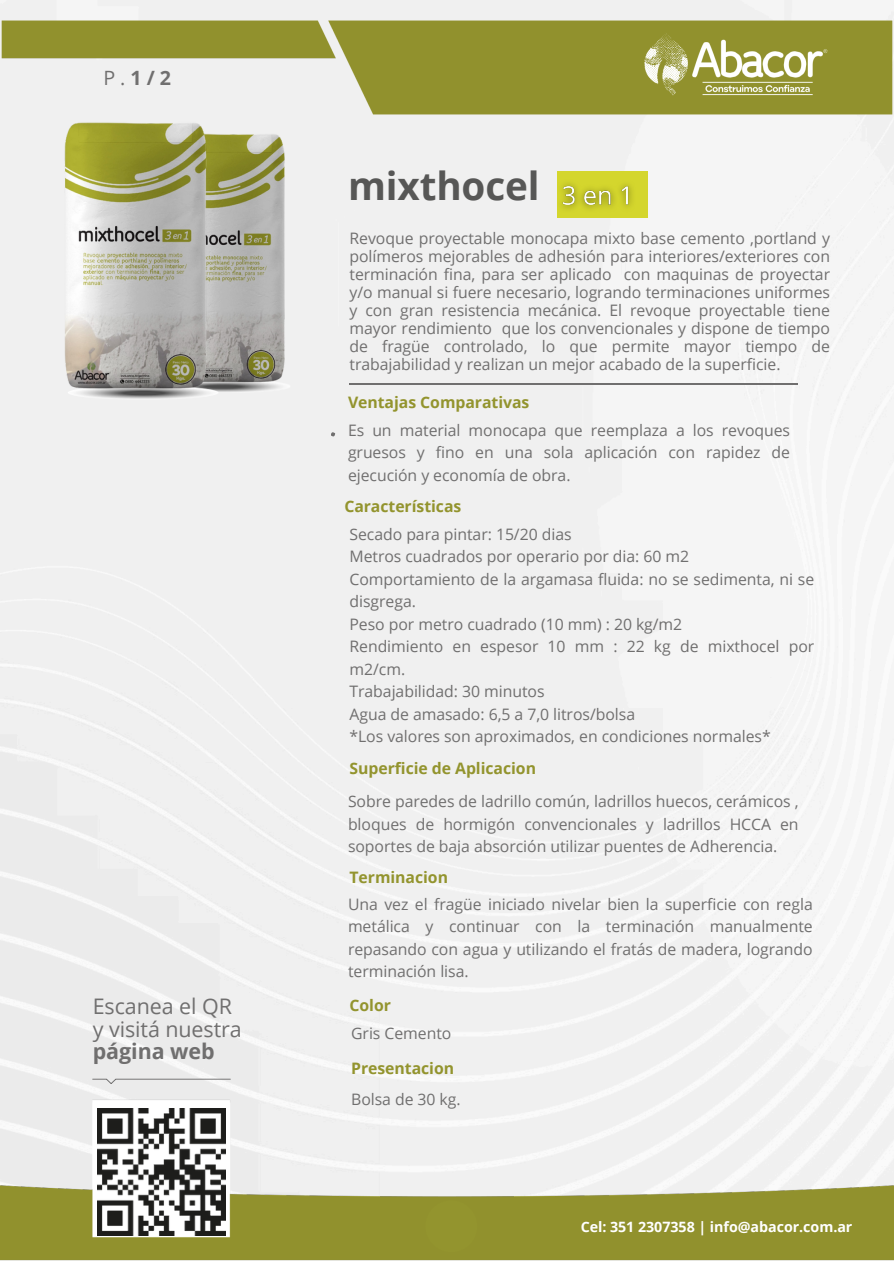
<style>
.page{position:relative;width:894px;height:1264px;background:#fff}
.page>*{position:absolute;margin:0;border:0;box-sizing:border-box;transform-origin:0 0}
.t1{font:700 38.55px "Open Sans";letter-spacing:-.005em;color:#575756}
.t2{font:21.45px/22.5px "Open Sans";letter-spacing:-.005em;color:#706f6f}
.t3{font:700 19.65px "Open Sans";color:#706f6f}
.t4{font:15.75px/22.5px "Open Sans";letter-spacing:-.005em;color:#706f6f;text-align:justify}
.t5{font:700 15.75px "Open Sans";letter-spacing:-.005em;color:#93942e}
.t6{font:700 14.25px "Open Sans";letter-spacing:-.005em;color:#fff}
.s1{font-weight:400}
.s2{font-weight:700}
</style>
<div class="page">
<div style="left:0;top:0;width:893px;height:1092px;background:#f0f0f0"></div>
<svg style="left:92px;top:1078px;width:139px;height:6px"></svg>
<hr style="left:349px;top:384px;width:448px;height:1px;background:#706f6f">
<svg style="left:331px;top:432px;width:4px;height:4px"></svg>
<img style="left:242px;top:123px;width:77px;height:269px">
<img style="left:28px;top:121px;width:214px;height:278px">
<img style="left:0;top:13px;width:893px;height:108px">
<div style="left:557px;top:172px;width:91px;height:46px;background:#d4d62d"></div>
<img style="left:0;top:1092px;width:893px;height:169px">
<img style="left:98px;top:1108px;width:127px;height:127px">
<div style="left:425px;top:1200px;width:52px;height:52px;background:#93942e;border-radius:50%"></div>
<img style="left:552px;top:174px;width:88px;height:45px">
<p class="t3" style="left:103px;top:64px;width:69px"><span class="s1">P.</span>1/2</p>
<p class="t2" style="left:93px;top:994px;width:151px">Escanea el QR y visitá nuestra <span class="s2">página web</span></p>
<p class="t1" style="left:348px;top:159px;width:193px">mixthocel</p>
<h5 class="t4" style="left:349px;top:229px;width:482px;line-height:18px">Revoque proyectable monocapa mixto base cemento ,portland y polímeros mejorables de adhesión para interiores/exteriores con terminación fina, para ser aplicado con maquinas de proyectar y/o manual si fuere necesario, logrando terminaciones uniformes y con gran resistencia mecánica. El revoque proyectable tiene mayor rendimiento que los convencionales y dispone de tiempo de fragüe controlado, lo que permite mayor tiempo de trabajabilidad y realizan un mejor acabado de la superficie.</h5>
<h5 class="t5" style="left:348px;top:391px;width:183px">Ventajas Comparativas</h5>
<p class="t4" style="left:348px;top:418px;width:443px">Es un material monocapa que reemplaza a los revoques gruesos y fino en una sola aplicación con rapidez de ejecución y economía de obra.</p>
<p class="t5" style="left:344px;top:495px;width:118px">Características</p>
<p class="t4" style="left:349px;top:522px;width:223px">Secado para pintar: 15/20 dias</p>
<p class="t4" style="left:349px;top:545px;width:341px">Metros cuadrados por operario por dia: 60 m2</p>
<p class="t4" style="left:349px;top:567px;width:466px">Comportamiento de la argamasa fluida: no se sedimenta, ni se disgrega.</p>
<p class="t4" style="left:349px;top:612px;width:334px">Peso por metro cuadrado (10 mm) : 20 kg/m2</p>
<p class="t4" style="left:349px;top:635px;width:466px">Rendimiento en espesor 10 mm : 22 kg de mixthocel por m2/cm.</p>
<h5 class="t4" style="left:349px;top:680px;width:196px">Trabajabilidad: 30 minutos</h5>
<p class="t4" style="left:349px;top:702px;width:287px">Agua de amasado: 6,5 a 7,0 litros/bolsa</p>
<h5 class="t4" style="left:349px;top:725px;width:422px">*Los valores son aproximados, en condiciones normales*</h5>
<p class="t5" style="left:349px;top:756px;width:188px">Superficie de Aplicacion</p>
<h4 class="t4" style="left:348px;top:789px;width:452px">Sobre paredes de ladrillo común, ladrillos huecos, cerámicos , bloques de hormigón convencionales y ladrillos HCCA en soportes de baja absorción utilizar puentes de Adherencia.</h4>
<h5 class="t5" style="left:349px;top:866px;width:100px">Terminacion</h5>
<p class="t4" style="left:348px;top:892px;width:466px">Una vez el fragüe iniciado nivelar bien la superficie con regla metálica y continuar con la terminación manualmente repasando con agua y utilizando el fratás de madera, logrando terminación lisa.</p>
<h5 class="t5" style="left:349px;top:994px;width:43px">Color</h5>
<p class="t4" style="left:351px;top:1021px;width:102px">Gris Cemento</p>
<p class="t5" style="left:351px;top:1056px;width:104px">Presentacion</p>
<p class="t4" style="left:351px;top:1087px;width:111px">Bolsa de 30 kg.</p>
<p class="t6" style="left:580px;top:1216px;width:273px">Cel: 351 2307358 | info@abacor.com.ar</p>
</div>
